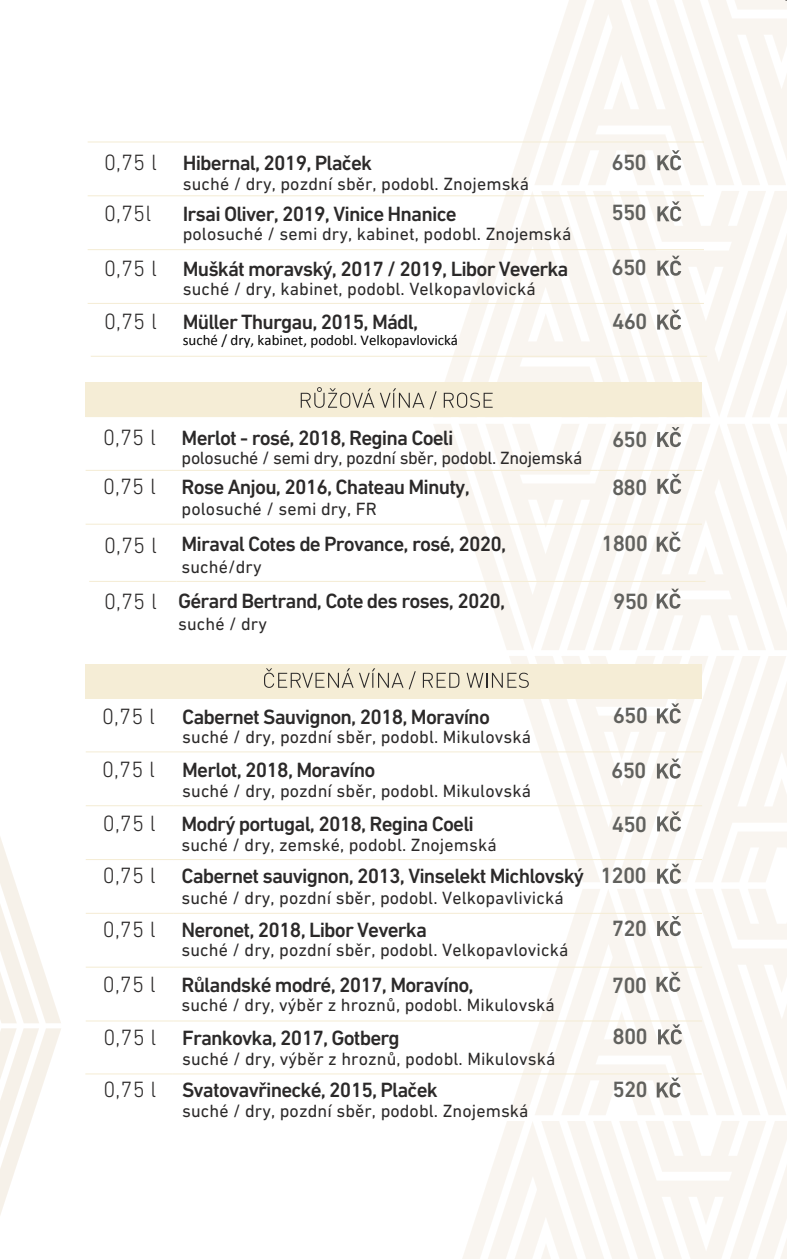
<style>
.page{position:relative;width:787px;height:1259px;background:#fff}
.page>*{position:absolute;margin:0;border:0;box-sizing:border-box;transform-origin:0 0}
.t1{font:500 22.5px "DIN Next LT Pro";letter-spacing:-.04em;color:#61615e}
.t2{font:300 22.5px "DIN Next LT Pro";letter-spacing:.005em;color:#2b2929}
.t3{font:500 21px "DIN Next LT Pro";letter-spacing:-.04em;color:#2b2929}
.t4{font:18px "DIN Next LT Pro";letter-spacing:.005em;color:#2b2929}
.t5{font:18px "DIN Next LT Pro";letter-spacing:-.02em;color:#2b2929}
.t6{font:15px "Calibri";color:#000}
.s1{font-weight:300;font-size:22.5px}
.s2{font-size:22.5px;color:#61615e}
</style>
<div class="page">
<svg style="left:0;top:837px;width:61px;height:378px"></svg>
<div style="left:86px;top:664px;width:616px;height:34px;background:#f5edd6"></div>
<div style="left:86px;top:382px;width:616px;height:34px;background:#f5edd6"></div>
<hr style="left:86px;top:416px;width:87px;height:1px;background:#f5edd6">
<hr style="left:173px;top:416px;width:424px;height:1px;background:#f5edd6">
<hr style="left:86px;top:470px;width:87px;height:1px;background:#f5edd6">
<hr style="left:86px;top:524px;width:87px;height:1px;background:#f5edd6">
<hr style="left:173px;top:470px;width:424px;height:1px;background:#f5edd6">
<hr style="left:173px;top:524px;width:424px;height:1px;background:#f5edd6">
<svg style="left:301px;top:387px;width:73px;height:21px"></svg>
<svg style="left:264px;top:668px;width:89px;height:20px"></svg>
<svg style="left:359px;top:668px;width:57px;height:21px"></svg>
<hr style="left:86px;top:751px;width:87px;height:1px;background:#f5edd6">
<hr style="left:173px;top:751px;width:425px;height:1px;background:#f5edd6">
<hr style="left:86px;top:805px;width:87px;height:1px;background:#f5edd6">
<hr style="left:173px;top:805px;width:425px;height:1px;background:#f5edd6">
<hr style="left:86px;top:859px;width:87px;height:1px;background:#f5edd6">
<hr style="left:173px;top:859px;width:425px;height:1px;background:#f5edd6">
<hr style="left:86px;top:913px;width:87px;height:1px;background:#f5edd6">
<hr style="left:173px;top:913px;width:425px;height:1px;background:#f5edd6">
<hr style="left:86px;top:966px;width:87px;height:1px;background:#f5edd6">
<hr style="left:173px;top:966px;width:425px;height:1px;background:#f5edd6">
<hr style="left:86px;top:1020px;width:87px;height:1px;background:#f5edd6">
<hr style="left:173px;top:1020px;width:425px;height:1px;background:#f5edd6">
<hr style="left:88px;top:141px;width:87px;height:1px;background:#f5edd6">
<hr style="left:175px;top:141px;width:424px;height:1px;background:#f5edd6">
<hr style="left:88px;top:195px;width:87px;height:1px;background:#f5edd6">
<hr style="left:175px;top:195px;width:424px;height:1px;background:#f5edd6">
<hr style="left:88px;top:249px;width:87px;height:1px;background:#f5edd6">
<hr style="left:175px;top:249px;width:424px;height:1px;background:#f5edd6">
<hr style="left:88px;top:303px;width:87px;height:1px;background:#f5edd6">
<hr style="left:175px;top:303px;width:424px;height:1px;background:#f5edd6">
<hr style="left:91px;top:356px;width:87px;height:1px;background:#f5edd6">
<hr style="left:178px;top:356px;width:425px;height:1px;background:#f5edd6">
<svg style="left:380px;top:191px;width:407px;height:226px"></svg>
<svg style="left:508px;top:0;width:279px;height:185px"></svg>
<hr style="left:85px;top:1073px;width:88px;height:1px;background:#f5edd6">
<hr style="left:173px;top:1073px;width:424px;height:1px;background:#f5edd6">
<svg style="left:423px;top:656px;width:364px;height:603px"></svg>
<hr style="left:89px;top:581px;width:87px;height:1px;background:#f5edd6">
<hr style="left:176px;top:581px;width:425px;height:1px;background:#f5edd6">
<svg style="left:433px;top:424px;width:354px;height:226px"></svg>
<p class="t3" style="left:104px;top:151px;width:269px"><span class="s1">0,75 l</span> Hibernal, 2019, Plaček</p>
<p class="t1" style="left:611px;top:149px;width:37px">650</p>
<p class="t2" style="left:104px;top:200px;width:49px">0,75l</p>
<p class="t3" style="left:183px;top:201px;width:275px">Irsai Oliver, 2019, Vinice Hnanice</p>
<p class="t1" style="left:611px;top:199px;width:37px">550</p>
<p class="t3" style="left:104px;top:256px;width:466px"><span class="s1">0,75 l</span> Muškát moravský, 2017 / 2019, Libor Veverka</p>
<p class="t1" style="left:611px;top:254px;width:37px">650</p>
<p class="t3" style="left:104px;top:310px;width:315px"><span class="s1">0,75 l</span> Müller Thurgau, 2015, Mádl,</p>
<p class="t1" style="left:612px;top:309px;width:37px">460</p>
<p class="t6" style="left:183px;top:331px;width:277px">suché / dry, kabinet, podobl. Velkopavlovická</p>
<p class="t4" style="left:183px;top:173px;width:348px">suché / dry, pozdní sběr, podobl. Znojemská</p>
<p class="t4" style="left:183px;top:224px;width:390px">polosuché / semi dry, kabinet, podobl. Znojemská</p>
<p class="t4" style="left:183px;top:279px;width:354px">suché / dry, kabinet, podobl. Velkopavlovická</p>
<p class="t3" style="left:103px;top:425px;width:352px"><span class="s1">0,75 l</span> Merlot - rosé, 2018, Regina Coeli</p>
<p class="t1" style="left:612px;top:426px;width:37px">650</p>
<p class="t3" style="left:103px;top:474px;width:368px"><span class="s1">0,75 l</span> Rose Anjou, 2016, Chateau Minuty,</p>
<p class="t4" style="left:182px;top:499px;width:197px">polosuché / semi dry, FR</p>
<p class="t5" style="left:182px;top:448px;width:402px">polosuché / semi dry, pozdní sběr, podobl. Znojemská</p>
<p class="t1" style="left:612px;top:474px;width:37px">880</p>
<p class="t2" style="left:104px;top:532px;width:54px">0,75 l</p>
<p class="t2" style="left:104px;top:588px;width:54px">0,75 l</p>
<p class="t3" style="left:181px;top:532px;width:326px">Miraval Cotes de Provance, rosé, 2020,</p>
<p class="t4" style="left:181px;top:556px;width:82px">suché/dry</p>
<p class="t3" style="left:178px;top:588px;width:329px">Gérard Bertrand, Cote des roses, 2020,</p>
<p class="t4" style="left:178px;top:613px;width:90px">suché / dry</p>
<p class="t1" style="left:601px;top:530px;width:48px">1800</p>
<p class="t1" style="left:613px;top:588px;width:37px">950</p>
<p class="t3" style="left:102px;top:704px;width:389px"><span class="s1">0,75 l</span> Cabernet Sauvignon, 2018, Moravíno</p>
<p class="t1" style="left:612px;top:702px;width:37px">650</p>
<p class="t3" style="left:102px;top:758px;width:275px"><span class="s1">0,75 l</span> Merlot, 2018, Moravíno</p>
<p class="t1" style="left:611px;top:757px;width:37px">650</p>
<p class="t4" style="left:182px;top:727px;width:350px">suché / dry, pozdní sběr, podobl. Mikulovská</p>
<p class="t4" style="left:182px;top:780px;width:350px">suché / dry, pozdní sběr, podobl. Mikulovská</p>
<p class="t3" style="left:103px;top:811px;width:372px"><span class="s1">0,75 l</span> Modrý portugal, 2018, Regina Coeli</p>
<p class="t1" style="left:612px;top:811px;width:37px">450</p>
<p class="t3" style="left:103px;top:864px;width:545px"><span class="s1">0,75 l</span> Cabernet sauvignon, 2013, Vinselekt Michlovský <span class="s2">1200</span></p>
<p class="t4" style="left:181px;top:887px;width:383px">suché / dry, pozdní sběr, podobl. Velkopavlivická</p>
<p class="t3" style="left:103px;top:917px;width:325px"><span class="s1">0,75 l</span> Neronet, 2018, Libor Veverka</p>
<p class="t1" style="left:612px;top:915px;width:37px">720</p>
<p class="t3" style="left:103px;top:972px;width:372px"><span class="s1">0,75 l</span> Růlandské modré, 2017, Moravíno,</p>
<p class="t1" style="left:612px;top:972px;width:37px">700</p>
<p class="t3" style="left:103px;top:1026px;width:298px"><span class="s1">0,75 l</span> Frankovka, 2017, Gotberg</p>
<p class="t1" style="left:612px;top:1023px;width:37px">800</p>
<p class="t3" style="left:103px;top:1078px;width:336px"><span class="s1">0,75 l</span> Svatovavřinecké, 2015, Plaček</p>
<p class="t1" style="left:612px;top:1075px;width:37px">520</p>
<p class="t4" style="left:182px;top:1100px;width:348px">suché / dry, pozdní sběr, podobl. Znojemská</p>
<p class="t4" style="left:181px;top:834px;width:317px">suché / dry, zemské, podobl. Znojemská</p>
<p class="t4" style="left:181px;top:940px;width:388px">suché / dry, pozdní sběr, podobl. Velkopavlovická</p>
<p class="t4" style="left:181px;top:995px;width:375px">suché / dry, výběr z hroznů, podobl. Mikulovská</p>
<p class="t4" style="left:182px;top:1048px;width:375px">suché / dry, výběr z hroznů, podobl. Mikulovská</p>
</div>
